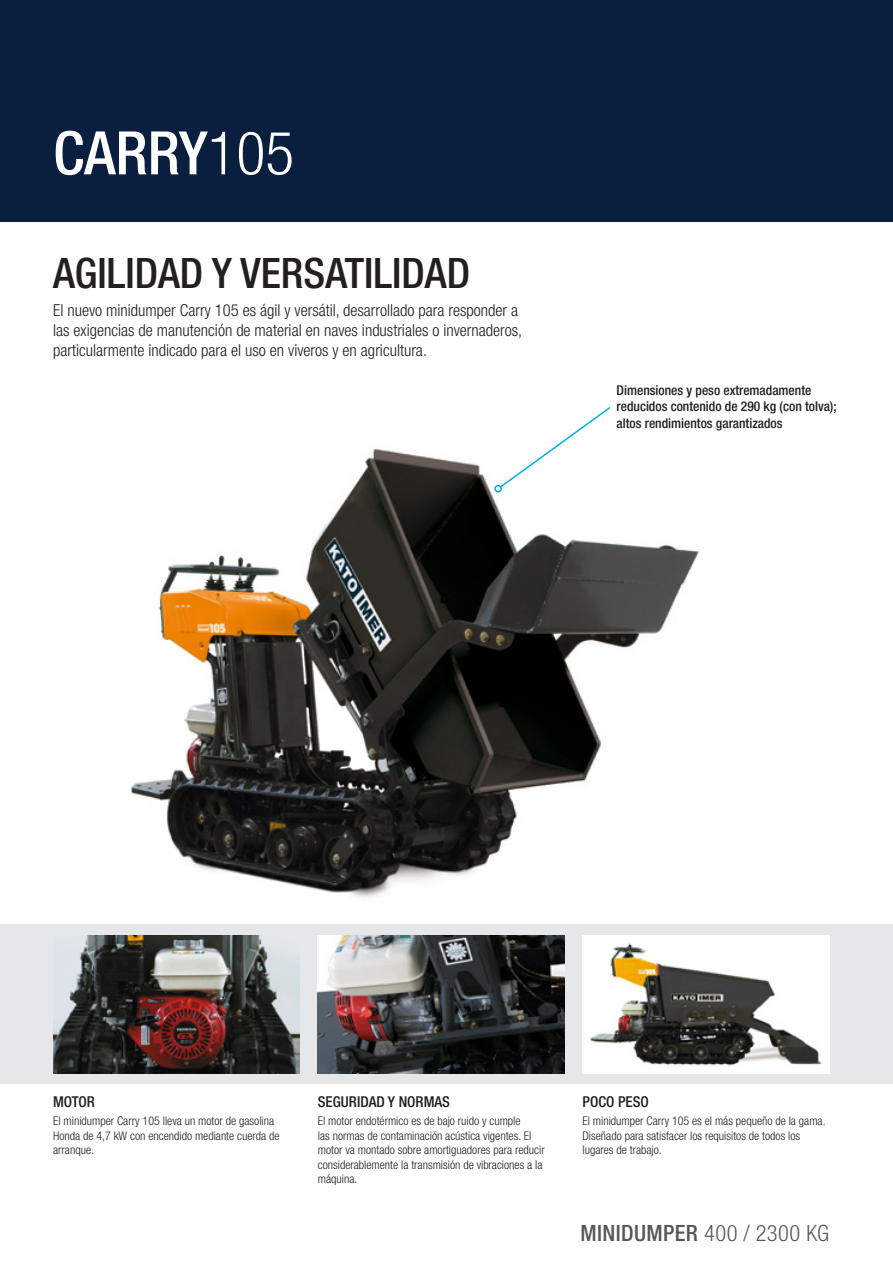
<style>
.page{position:relative;width:893px;height:1263px;background:#fff}
.page>*{position:absolute;margin:0;border:0;box-sizing:border-box;transform-origin:0 0}
.KI_Apertura_macchina{font:500 condensed 60px "Helvetica Neue";color:#fff}
.KI_Titolo_intro_macc{font:500 condensed 42px "Helvetica Neue";color:#231f20}
.t1{font:500 condensed 22.5px "Helvetica Neue";letter-spacing:.015em;color:#57585a}
.KI_Testo_intro_macch{font:300 condensed 16.5px/19.8px "Helvetica Neue";color:#231f20}
.KI_Didascalie_Titolo{font:500 condensed 15px "Helvetica Neue";color:#231f20}
.KI_Testi_callout_fot{font:500 condensed 13.5px/16.2px "Helvetica Neue";color:#231f20}
.KI_Didascalie_Testo{font:300 condensed 12px/14.4px "Helvetica Neue";color:#231f20}
.s1{font-weight:300}
</style>
<div class="page">
<div style="left:0;top:924px;width:893px;height:160px;background:#e6e7e9"></div>
<img style="left:53px;top:935px;width:247px;height:139px">
<img style="left:131px;top:449px;width:568px;height:449px">
<img style="left:318px;top:935px;width:246px;height:139px">
<img style="left:582px;top:935px;width:247px;height:139px">
<div style="left:0;top:0;width:893px;height:221px;background:#0a1e3f"></div>
<svg style="left:493px;top:407px;width:119px;height:87px"></svg>
<p class="KI_Apertura_macchina" style="left:53px;top:117px;width:242px">CARRY<span class="s1">105</span></p>
<p class="KI_Titolo_intro_macc" style="left:53px;top:248px;width:418px">AGILIDAD Y VERSATILIDAD</p>
<p class="KI_Testo_intro_macch" style="left:53px;top:300px;width:471px">El nuevo minidumper Carry 105 es ágil y versátil, desarrollado para responder a las exigencias de manutención de material en naves industriales o invernaderos, particularmente indicado para el uso en viveros y en agricultura.</p>
<p class="KI_Testi_callout_fot" style="left:617px;top:382px;width:222px">Dimensiones y peso extremadamente reducidos contenido de 290 kg (con tolva);</p>
<p class="KI_Testi_callout_fot" style="left:617px;top:415px;width:168px">altos rendimientos garantizados</p>
<p class="KI_Didascalie_Titolo" style="left:53px;top:1092px;width:43px">MOTOR</p>
<p class="KI_Didascalie_Testo" style="left:53px;top:1114px;width:228px">El minidumper Carry 105 lleva un motor de gasolina<br>Honda de 4,7 kW con encendido mediante cuerda de arranque.</p>
<p class="KI_Didascalie_Titolo" style="left:318px;top:1092px;width:134px">SEGURIDAD Y NORMAS</p>
<p class="KI_Didascalie_Testo" style="left:318px;top:1114px;width:228px">El motor endotérmico es de bajo ruido y cumple<br>las normas de contaminación acústica vigentes. El motor va montado sobre amortiguadores para reducir considerablemente la transmisión de vibraciones a la máquina.</p>
<p class="KI_Didascalie_Titolo" style="left:582px;top:1092px;width:68px">POCO PESO</p>
<p class="KI_Didascalie_Testo" style="left:582px;top:1114px;width:245px">El minidumper Carry 105 es el más pequeño de la gama.<br>Diseñado para satisfacer los requisitos de todos los lugares de trabajo.</p>
<h3 class="t1" style="left:581px;top:1219px;width:250px">MINIDUMPER <span class="s1">400 / 2300 KG</span></h3>
</div>
